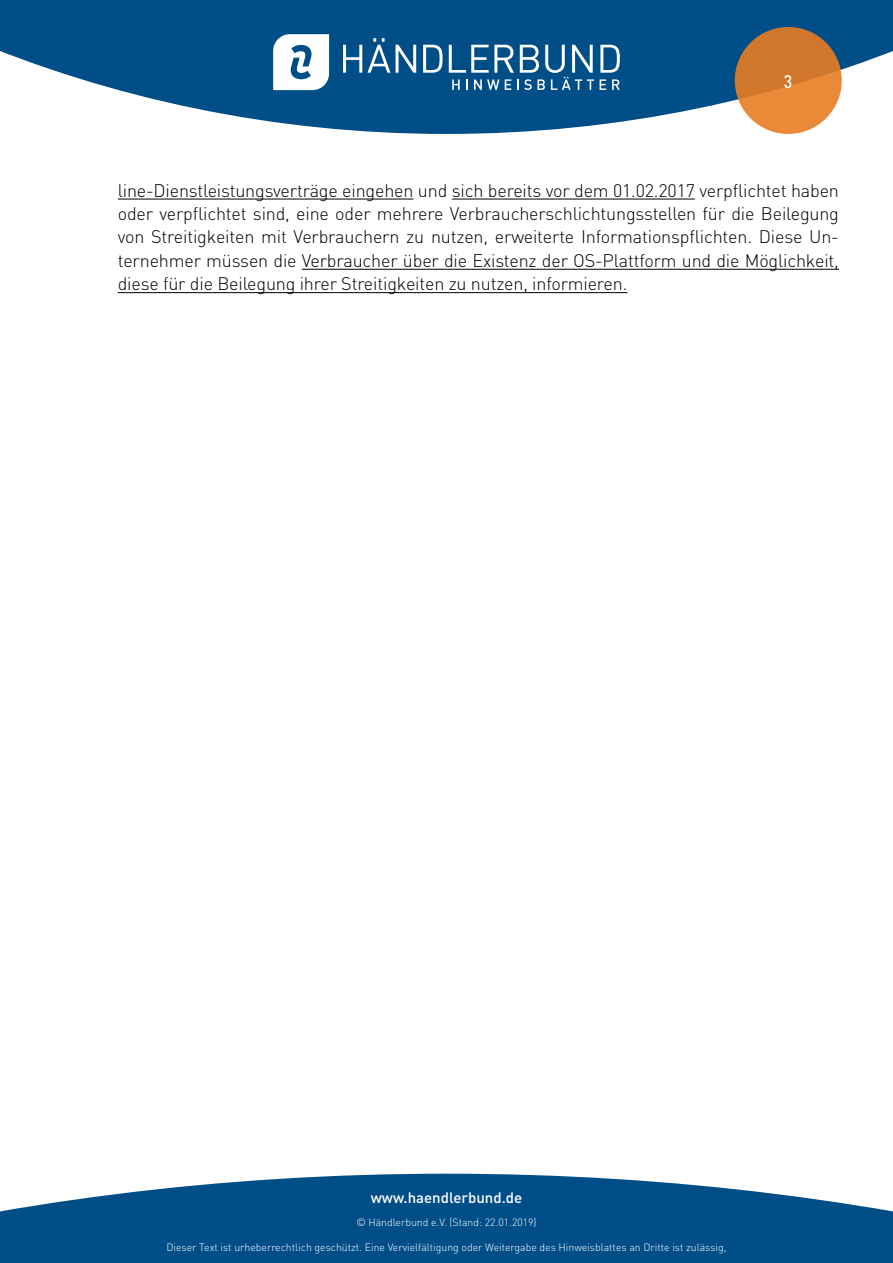
<style>
.page{position:relative;width:893px;height:1263px;background:#fff}
.page>*{position:absolute;margin:0;border:0;box-sizing:border-box;transform-origin:0 0}
.t1{font:300 18px/23.4px "DIN Pro";letter-spacing:-.01em;color:#000;text-align:justify}
.t2{font:condensed 18px "Zurich BT";color:#fff}
.t3{font:500 15px "DIN Pro";color:#fff}
.t4{font:300 10.5px "DIN Pro";color:#fff}
</style>
<div class="page">
<svg style="left:0;top:0;width:893px;height:134px;fill:#004e87"></svg>
<svg style="left:735px;top:27px;width:107px;height:107px;background:#da7f31"></svg>
<svg style="left:343px;top:38px;width:47px;height:35px"></svg>
<svg style="left:396px;top:45px;width:20px;height:28px"></svg>
<svg style="left:423px;top:45px;width:20px;height:28px"></svg>
<svg style="left:600px;top:45px;width:20px;height:28px"></svg>
<svg style="left:449px;top:45px;width:145px;height:45px"></svg>
<svg style="left:600px;top:79px;width:6px;height:11px"></svg>
<svg style="left:612px;top:79px;width:8px;height:11px"></svg>
<svg style="left:273px;top:34px;width:56px;height:56px"></svg>
<svg style="left:0;top:1174px;width:893px;height:89px;background:#226697"></svg>
<hr style="left:118px;top:199px;width:295px;height:1px;background:#000">
<hr style="left:452px;top:199px;width:243px;height:1px;background:#000">
<hr style="left:302px;top:269px;width:537px;height:1px;background:#000">
<hr style="left:118px;top:292px;width:509px;height:1px;background:#000">
<p class="t2" style="left:784px;top:71px;width:10px">3</p>
<p class="t1" style="left:118px;top:178px;width:723px">line-Dienstleistungsverträge eingehen und sich bereits vor dem 01.02.2017 verpflichtet haben oder verpflichtet sind, eine oder mehrere Verbraucherschlichtungsstellen für die Beilegung von Streitigkeiten mit Verbrauchern zu nutzen, erweiterte Informationspflichten. Diese Un&shy;ternehmer müssen die Verbraucher über die Existenz der OS-Plattform und die Möglichkeit, diese für die Beilegung ihrer Streitigkeiten zu nutzen, informieren.</p>
<p class="t3" style="left:371px;top:1187px;width:153px">www.haendlerbund.de</p>
<p class="t4" style="left:356px;top:1214px;width:182px">© Händlerbund e.V. (Stand: 22.01.2019)</p>
<p class="t4" style="left:166px;top:1240px;width:562px">Dieser Text ist urheberrechtlich geschützt. Eine Vervielfältigung oder Weitergabe des Hinweisblattes an Dritte ist zulässig,</p>
</div>
